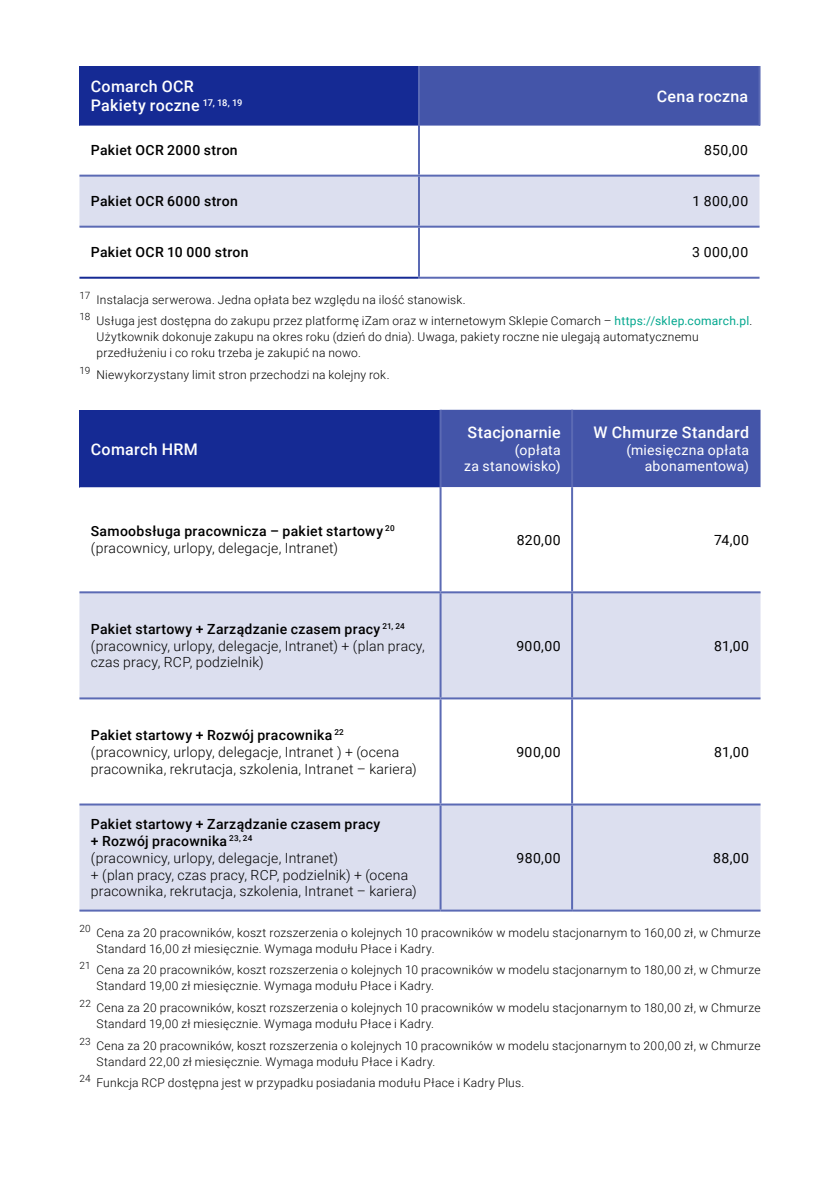
<style>
.page{position:relative;width:840px;height:1191px;background:#fff}
.page>*{position:absolute;margin:0;border:0;box-sizing:border-box;transform-origin:0 0}
.t1{font:500 16px/19.2px "Roboto";letter-spacing:.02em;color:#fff}
.t2{font:300 14px/16.8px "Roboto";letter-spacing:.015em;color:#000}
.t3{font:14px "Roboto";letter-spacing:.04em;color:#000}
.t4{font:500 14px "Roboto";letter-spacing:.025em;color:#000}
.t5{font:14px/16.8px "Roboto";letter-spacing:.02em;color:#fff;text-align:right}
.t6{font:300 12px/16px "Roboto";letter-spacing:.02em;color:#000}
.s1{font-weight:400;color:#02a78e}
.s2{font-weight:500}
</style>
<div class="page">
<div style="left:79px;top:66px;width:340px;height:60px;background:#152a94"></div>
<div style="left:419px;top:66px;width:340px;height:60px;background:#4455a9"></div>
<svg style="left:79px;top:174px;width:680px;height:103px"></svg>
<div style="left:79px;top:177px;width:680px;height:49px;background:#dcdfef"></div>
<hr style="left:418px;top:66px;width:2px;height:60px;background:#5b6ab4">
<hr style="left:79px;top:175px;width:340px;height:2px;background:#5b6ab4">
<hr style="left:418px;top:126px;width:2px;height:49px;background:#5b6ab4">
<hr style="left:419px;top:175px;width:340px;height:2px;background:#5b6ab4">
<hr style="left:418px;top:177px;width:2px;height:49px;background:#5b6ab4">
<hr style="left:79px;top:226px;width:340px;height:2px;background:#5b6ab4">
<hr style="left:79px;top:277px;width:339px;height:2px;background:#152a94">
<hr style="left:419px;top:226px;width:340px;height:2px;background:#5b6ab4">
<hr style="left:418px;top:228px;width:2px;height:49px;background:#5b6ab4">
<hr style="left:418px;top:277px;width:341px;height:2px;background:#5b6ab4">
<hr style="left:758px;top:66px;width:2px;height:60px;background:#5b6ab4">
<div style="left:79px;top:410px;width:361px;height:77px;background:#152a94"></div>
<div style="left:441px;top:410px;width:319px;height:77px;background:#4455a9"></div>
<svg style="left:79px;top:487px;width:681px;height:104px"></svg>
<svg style="left:79px;top:593px;width:681px;height:316px;fill:#dcdfef"></svg>
<hr style="left:439px;top:410px;width:2px;height:77px;background:#5b6ab4">
<hr style="left:570px;top:410px;width:2px;height:77px;background:#5b6ab4">
<hr style="left:570px;top:487px;width:2px;height:104px;background:#5b6ab4">
<hr style="left:79px;top:591px;width:361px;height:2px;background:#5b6ab4">
<hr style="left:439px;top:593px;width:2px;height:104px;background:#5b6ab4">
<hr style="left:571px;top:591px;width:189px;height:2px;background:#5b6ab4">
<hr style="left:570px;top:593px;width:2px;height:104px;background:#5b6ab4">
<hr style="left:439px;top:487px;width:2px;height:104px;background:#5b6ab4">
<hr style="left:79px;top:697px;width:361px;height:2px;background:#5b6ab4">
<hr style="left:440px;top:697px;width:131px;height:2px;background:#5b6ab4">
<hr style="left:439px;top:699px;width:2px;height:104px;background:#5b6ab4">
<hr style="left:571px;top:697px;width:189px;height:2px;background:#5b6ab4">
<hr style="left:570px;top:699px;width:2px;height:104px;background:#5b6ab4">
<hr style="left:79px;top:803px;width:361px;height:2px;background:#5b6ab4">
<hr style="left:79px;top:909px;width:361px;height:2px;background:#5b6ab4">
<hr style="left:440px;top:591px;width:131px;height:2px;background:#5b6ab4">
<hr style="left:440px;top:803px;width:131px;height:2px;background:#5b6ab4">
<hr style="left:439px;top:805px;width:2px;height:104px;background:#5b6ab4">
<hr style="left:440px;top:909px;width:131px;height:2px;background:#5b6ab4">
<hr style="left:571px;top:803px;width:189px;height:2px;background:#5b6ab4">
<hr style="left:570px;top:805px;width:2px;height:104px;background:#5b6ab4">
<hr style="left:571px;top:909px;width:189px;height:2px;background:#5b6ab4">
<h1 class="t1" style="left:91px;top:76px;width:153px">Comarch OCR<br>Pakiety roczne <sup>17,</sup> <sup>18,</sup> <sup>19</sup></h1>
<h1 class="t1" style="left:656px;top:86px;width:93px">Cena roczna</h1>
<p class="t4" style="left:91px;top:141px;width:148px">Pakiet OCR 2000 stron</p>
<p class="t3" style="left:703px;top:141px;width:46px">850,00</p>
<p class="t4" style="left:91px;top:192px;width:148px">Pakiet OCR 6000 stron</p>
<p class="t3" style="left:692px;top:192px;width:57px">1 800,00</p>
<p class="t4" style="left:91px;top:243px;width:159px">Pakiet OCR 10 000 stron</p>
<p class="t3" style="left:692px;top:243px;width:57px">3 000,00</p>
<p class="t6" style="left:79px;top:288px;width:674px;line-height:21.6px"><sup>17</sup> Instalacja serwerowa. Jedna opłata bez względu na ilość stanowisk.<br><sup>18</sup> Usługa jest dostępna do zakupu przez platformę iZam oraz w internetowym Sklepie Comarch – <span class="s1">https://sklep.comarch.pl</span>.</p>
<p class="t6" style="left:96px;top:329px;width:603px">Użytkownik dokonuje zakupu na okres roku (dzień do dnia). Uwaga, pakiety roczne nie ulegają automatycznemu przedłużeniu i co roku trzeba je zakupić na nowo.</p>
<p class="t6" style="left:79px;top:366px;width:311px"><sup>19</sup> Niewykorzystany limit stron przechodzi na kolejny rok.</p>
<h1 class="t1" style="left:91px;top:438px;width:108px">Comarch HRM</h1>
<h1 class="t1" style="left:467px;top:422px;width:95px">Stacjonarnie</h1>
<p class="t5" style="left:464px;top:440px;width:98px">(opłata<br>za stanowisko)</p>
<h1 class="t1" style="left:593px;top:422px;width:157px">W Chmurze Standard</h1>
<p class="t5" style="left:626px;top:440px;width:124px">(miesięczna opłata abonamentowa)</p>
<p class="t2" style="left:91px;top:522px;width:305px"><span class="s2">Samoobsługa pracownicza – pakiet startowy</span> <sup>20 </sup>(pracownicy, urlopy, delegacje, Intranet)</p>
<p class="t3" style="left:516px;top:530px;width:45px">820,00</p>
<p class="t3" style="left:713px;top:530px;width:37px">74,00</p>
<p class="t2" style="left:91px;top:620px;width:335px"><span class="s2">Pakiet startowy + Zarządzanie czasem pracy</span> <sup>21,</sup> <sup>24 </sup>(pracownicy, urlopy, delegacje, Intranet) + (plan pracy, czas pracy, RCP, podzielnik)</p>
<p class="t2" style="left:91px;top:726px;width:327px"><span class="s2">Pakiet startowy + Rozwój pracownika</span> <sup>22 </sup>(pracownicy, urlopy, delegacje, Intranet ) + (ocena pracownika, rekrutacja, szkolenia, Intranet – kariera)</p>
<p class="t2" style="left:91px;top:815px;width:327px"><span class="s2">Pakiet startowy + Zarządzanie czasem pracy<br>+ Rozwój pracownika</span> <sup>23,</sup> <sup>24<br></sup>(pracownicy, urlopy, delegacje, Intranet)<br>+ (plan pracy, czas pracy, RCP, podzielnik) + (ocena pracownika, rekrutacja, szkolenia, Intranet – kariera)</p>
<p class="t3" style="left:516px;top:636px;width:46px">900,00</p>
<p class="t3" style="left:713px;top:636px;width:36px">81,00</p>
<p class="t3" style="left:516px;top:742px;width:46px">900,00</p>
<p class="t3" style="left:713px;top:742px;width:36px">81,00</p>
<p class="t3" style="left:516px;top:848px;width:46px">980,00</p>
<p class="t3" style="left:712px;top:848px;width:38px">88,00</p>
<p class="t6" style="left:96px;top:924px;width:665px;text-indent:-17px"><sup>20</sup> Cena za 20 pracowników, koszt rozszerzenia o kolejnych 10 pracowników w modelu stacjonarnym to 160,00 zł, w Chmurze<br>Standard 16,00 zł miesięcznie. Wymaga modułu Płace i Kadry.</p>
<p class="t6" style="left:96px;top:961px;width:665px;text-indent:-17px"><sup>21</sup> Cena za 20 pracowników, koszt rozszerzenia o kolejnych 10 pracowników w modelu stacjonarnym to 180,00 zł, w Chmurze<br>Standard 19,00 zł miesięcznie. Wymaga modułu Płace i Kadry.</p>
<p class="t6" style="left:96px;top:999px;width:665px;text-indent:-17px"><sup>22</sup> Cena za 20 pracowników, koszt rozszerzenia o kolejnych 10 pracowników w modelu stacjonarnym to 180,00 zł, w Chmurze<br>Standard 19,00 zł miesięcznie. Wymaga modułu Płace i Kadry.</p>
<p class="t6" style="left:96px;top:1037px;width:665px;text-indent:-17px"><sup>23</sup> Cena za 20 pracowników, koszt rozszerzenia o kolejnych 10 pracowników w modelu stacjonarnym to 200,00 zł, w Chmurze<br>Standard 22,00 zł miesięcznie. Wymaga modułu Płace i Kadry.</p>
<p class="t6" style="left:79px;top:1074px;width:446px"><sup>24</sup> Funkcja RCP dostępna jest w przypadku posiadania modułu Płace i Kadry Plus.</p>
</div>
